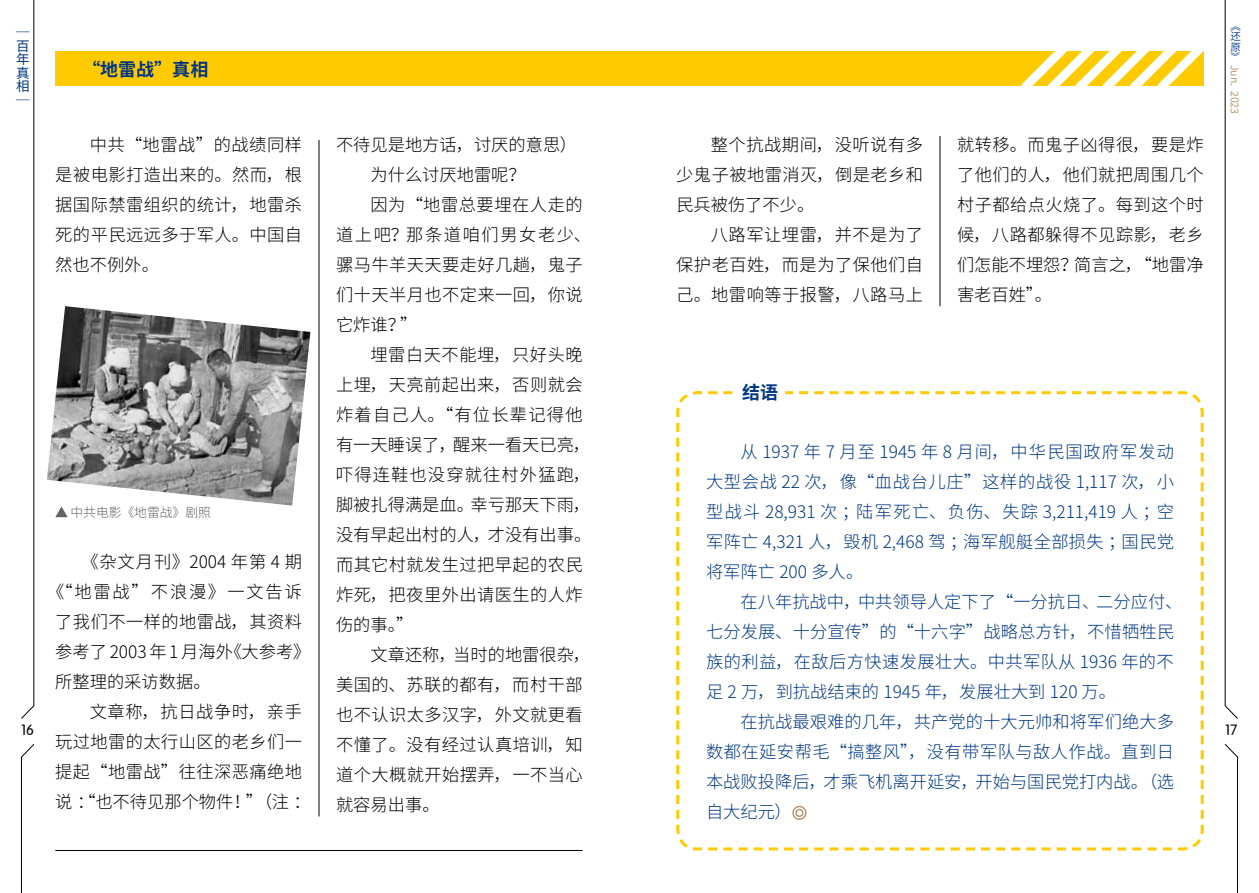
<style>
.page{position:relative;width:1259px;height:893px;background:#fff}
.page>*{position:absolute;margin:0;border:0;box-sizing:border-box;transform-origin:0 0}
.t1{font:700 18px "Source Han Sans CN";color:#003782}
.t2{font:300 17.25px/30px "Source Han Sans CN";letter-spacing:.025em;color:#000;text-align:justify}
.t3{font:300 17.25px/30px "Source Han Sans CN";color:#003782;text-align:justify}
.t4{font:300 17.25px "Source Han Sans CN";color:#000}
.t5{font:300 17.25px "Source Han Sans CN";letter-spacing:.09em;color:#000}
.t6{font:300 17.25px "Source Han Sans CN";letter-spacing:.07em;color:#000}
.t7{font:300 17.25px "Source Han Sans CN";letter-spacing:.065em;color:#000}
.t8{font:300 17.25px "Source Han Sans CN";letter-spacing:.055em;color:#000}
.t9{font:300 17.25px "Source Han Sans CN";letter-spacing:.11em;color:#000}
.t10{font:14.7px "FZY3 JW GB1 0";color:#000}
.t11{font:13.5px/13.5px "Source Han Sans CN";color:#003782;text-align:justify}
.t12{font:300 12.75px "Source Han Sans CN";color:#636466}
.t13{font:10.5px "Source Han Sans CN";color:#b5986d}
.t14{font:10.5px/10.4px "Source Han Sans CN";color:#003782;text-align:justify}
.t15{font:9.45px "Source Han Sans CN";color:#003782}
</style>
<div class="page">
<svg style="left:21px;top:0;width:13px;height:719px"></svg>
<svg style="left:21px;top:744px;width:13px;height:149px"></svg>
<svg style="left:1224px;top:0;width:14px;height:719px"></svg>
<svg style="left:1224px;top:744px;width:14px;height:149px"></svg>
<svg style="left:676px;top:391px;width:528px;height:460px"></svg>
<div style="left:733px;top:372px;width:51px;height:38px;background:#fff"></div>
<div style="left:792px;top:806px;width:14px;height:14px;border:1px solid #b5986d;border-radius:50%"></div>
<div style="left:795px;top:809px;width:8px;height:8px;border:1px solid #b5986d;border-radius:50%"></div>
<div style="left:55px;top:51px;width:1148px;height:34px;background:#ffcb00"></div>
<hr style="left:319px;top:140px;width:1px;height:676px;background:#000">
<hr style="left:55px;top:850px;width:528px;height:1px;background:#000">
<svg style="left:1011px;top:51px;width:193px;height:35px"></svg>
<img style="left:47px;top:306px;width:263px;height:200px">
<hr style="left:939px;top:136px;width:1px;height:170px;background:#000">
<svg style="left:55px;top:506px;width:13px;height:11px"></svg>
<p class="t11" style="left:16px;top:26px;width:15px">｜百年真相｜</p>
<p class="t1" style="left:82px;top:59px;width:127px">“地雷战”真相</p>
<p class="t14" style="left:1230px;top:21px;width:12px">《还原</p>
<p class="t15" style="left:1230px;top:51px;width:11px">》</p>
<p class="t13" style="left:1240px;top:65px;width:51px;rotate:90deg">Jun. 2023</p>
<p class="t4" style="left:336px;top:135px;width:242px">不待见是地方话，讨厌的意思）</p>
<p class="t4" style="left:370px;top:165px;width:157px">为什么讨厌地雷呢？</p>
<p class="t2" style="left:370px;top:190px;width:214px">因为“地雷总要埋在人走的</p>
<p class="t5" style="left:336px;top:225px;width:257px">道上吧？那条道咱们男女老少、</p>
<p class="t2" style="left:336px;top:250px;width:248px">骡马牛羊天天要走好几趟，鬼子</p>
<p class="t2" style="left:336px;top:280px;width:248px">们十天半月也不定来一回，你说</p>
<p class="t2" style="left:336px;top:310px;width:83px">它炸谁？”</p>
<p class="t2" style="left:370px;top:340px;width:214px">埋雷白天不能埋，只好头晚</p>
<p class="t2" style="left:336px;top:370px;width:248px">上埋，天亮前起出来，否则就会</p>
<p class="t6" style="left:336px;top:405px;width:248px">炸着自己人。“有位长辈记得他</p>
<p class="t4" style="left:336px;top:435px;width:256px">有一天睡误了，醒来一看天已亮，</p>
<p class="t7" style="left:336px;top:465px;width:256px">吓得连鞋也没穿就往村外猛跑，</p>
<p class="t4" style="left:336px;top:495px;width:256px">脚被扎得满是血。幸亏那天下雨，</p>
<p class="t4" style="left:336px;top:525px;width:257px">没有早起出村的人，才没有出事。</p>
<p class="t2" style="left:336px;top:550px;width:248px">而其它村就发生过把早起的农民</p>
<p class="t2" style="left:336px;top:580px;width:248px">炸死，把夜里外出请医生的人炸</p>
<p class="t2" style="left:336px;top:610px;width:79px">伤的事。”</p>
<p class="t4" style="left:370px;top:645px;width:221px">文章还称，当时的地雷很杂，</p>
<p class="t2" style="left:336px;top:670px;width:248px">美国的、苏联的都有，而村干部</p>
<p class="t2" style="left:336px;top:700px;width:248px">也不认识太多汉字，外文就更看</p>
<p class="t2" style="left:336px;top:730px;width:248px">不懂了。没有经过认真培训，知</p>
<p class="t2" style="left:336px;top:760px;width:248px">道个大概就开始摆弄，一不当心</p>
<p class="t2" style="left:336px;top:790px;width:105px">就容易出事。</p>
<p class="t2" style="left:55px;top:130px;width:248px;text-indent:34px">中共“地雷战”的战绩同样是被电影打造出来的。然而，根据国际禁雷组织的统计，地雷杀死的平民远远多于军人。中国自然也不例外。</p>
<p class="t2" style="left:676px;top:130px;width:248px;text-indent:34px">整个抗战期间，没听说有多少鬼子被地雷消灭，倒是老乡和民兵被伤了不少。</p>
<p class="t2" style="left:957px;top:130px;width:248px">就转移。而鬼子凶得很，要是炸了他们的人，他们就把周围几个村子都给点火烧了。每到这个时候，八路都躲得不见踪影，老乡们怎能不埋怨？简言之，“地雷净害老百姓”。</p>
<p class="t2" style="left:676px;top:220px;width:248px;text-indent:34px">八路军让埋雷，并不是为了保护老百姓，而是为了保他们自己。地雷响等于报警，八路马上</p>
<p class="t1" style="left:742px;top:382px;width:37px">结语</p>
<p class="t3" style="left:706px;top:437px;width:469px;text-indent:34px">从 1937 年 7 月至 1945 年 8 月间，中华民国政府军发动大型会战 22 次，像“血战台儿庄”这样的战役 1,117 次，小型战斗 28,931 次；陆军死亡、负伤、失踪 3,211,419 人；空军阵亡 4,321 人，毁机 2,468 驾；海军舰艇全部损失；国民党将军阵亡 200 多人。</p>
<p class="t3" style="left:706px;top:587px;width:478px;text-align:left;text-indent:34px">在八年抗战中，中共领导人定下了“一分抗日、二分应付、七分发展、十分宣传”的“十六字”战略总方针，不惜牺牲民族的利益，在敌后方快速发展壮大。中共军队从 1936 年的不足 2 万，到抗战结束的 1945 年，发展壮大到 120 万。</p>
<p class="t3" style="left:706px;top:707px;width:469px;text-indent:34px">在抗战最艰难的几年，共产党的十大元帅和将军们绝大多数都在延安帮毛“搞整风”，没有带军队与敌人作战。直到日本战败投降后，才乘飞机离开延安，开始与国民党打内战。（选自大纪元）</p>
<p class="t12" style="left:71px;top:505px;width:142px">中共电影《地雷战》剧照</p>
<p class="t8" style="left:81px;top:552px;width:222px">《杂文月刊》2004 年第 4 期</p>
<p class="t9" style="left:47px;top:582px;width:256px">《“地雷战”不浪漫》一文告诉</p>
<p class="t2" style="left:55px;top:607px;width:248px">了我们不一样的地雷战，其资料</p>
<p class="t4" style="left:55px;top:642px;width:256px">参考了 2003 年 1 月海外《大参考》</p>
<p class="t4" style="left:55px;top:672px;width:157px">所整理的采访数据。</p>
<p class="t2" style="left:90px;top:697px;width:214px">文章称，抗日战争时，亲手</p>
<p class="t2" style="left:55px;top:727px;width:248px">玩过地雷的太行山区的老乡们一</p>
<p class="t2" style="left:55px;top:757px;width:248px">提起“地雷战”往往深恶痛绝地</p>
<p class="t4" style="left:55px;top:792px;width:257px">说：“也不待见那个物件！”（注：</p>
<p class="t10" style="left:21px;top:722px;width:15px">16</p>
<p class="t10" style="left:1225px;top:722px;width:14px">17</p>
</div>
